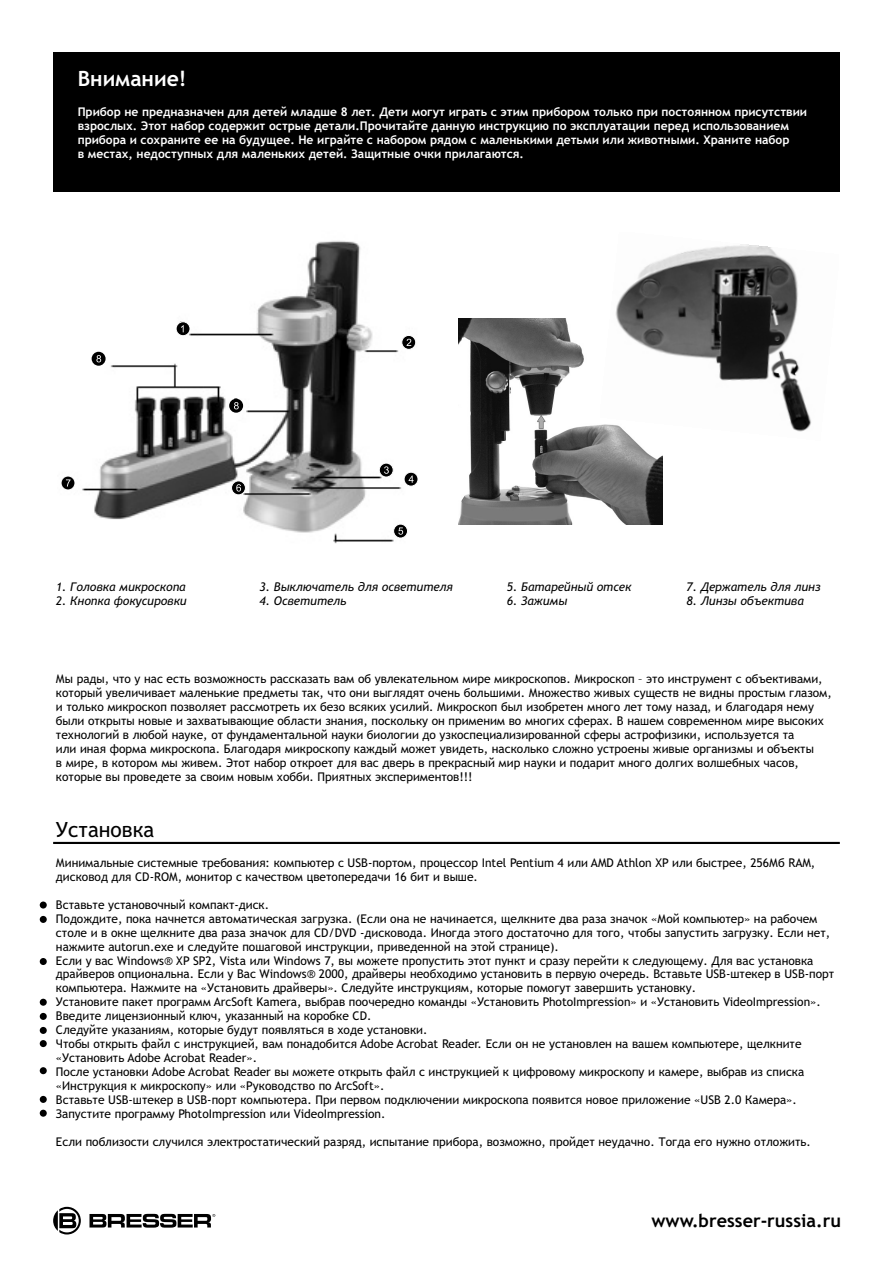
<style>
.page{position:relative;width:893px;height:1263px;background:#fff}
.page>*{position:absolute;margin:0;border:0;box-sizing:border-box;transform-origin:0 0}
.t1{font:21px "Trebuchet MS";color:#000}
.t2{font:700 21px "Trebuchet MS";color:#fff}
.t3{font:700 18px "Trebuchet MS";color:#000}
.t4{font:12px/14px "Trebuchet MS";color:#000}
.t5{font:700 12px/14px "Trebuchet MS";color:#fff}
.t6{font:italic 12px "Trebuchet MS";color:#000}
</style>
<div class="page">
<hr style="left:53px;top:842px;width:787px;height:2px;background:#000">
<div style="left:53px;top:52px;width:787px;height:140px;background:#000"></div>
<svg style="left:53px;top:1207px;width:162px;height:27px"></svg>
<div style="left:40px;top:958px;width:7px;height:7px;background:#000;border-radius:50%"></div>
<div style="left:40px;top:916px;width:7px;height:7px;background:#000;border-radius:50%"></div>
<div style="left:40px;top:1013px;width:7px;height:7px;background:#000;border-radius:50%"></div>
<div style="left:40px;top:999px;width:7px;height:7px;background:#000;border-radius:50%"></div>
<div style="left:40px;top:1027px;width:7px;height:7px;background:#000;border-radius:50%"></div>
<div style="left:40px;top:1067px;width:7px;height:7px;background:#000;border-radius:50%"></div>
<img style="left:62px;top:241px;width:356px;height:303px">
<img style="left:458px;top:318px;width:204px;height:207px">
<img style="left:600px;top:244px;width:211px;height:196px">
<div style="left:176px;top:322px;width:14px;height:14px;background:#000;border:1px solid #fff;border-radius:50%"></div>
<svg style="left:181px;top:325px;width:3px;height:7px"></svg>
<svg style="left:402px;top:335px;width:14px;height:14px"></svg>
<svg style="left:406px;top:339px;width:5px;height:7px"></svg>
<svg style="left:393px;top:524px;width:15px;height:14px"></svg>
<svg style="left:398px;top:527px;width:5px;height:8px"></svg>
<div style="left:379px;top:463px;width:14px;height:14px;background:#000;border:1px solid #fff;border-radius:50%"></div>
<svg style="left:384px;top:466px;width:5px;height:8px"></svg>
<div style="left:404px;top:472px;width:14px;height:14px;background:#000;border:1px solid #fff;border-radius:50%"></div>
<svg style="left:409px;top:476px;width:5px;height:7px"></svg>
<svg style="left:231px;top:481px;width:15px;height:14px"></svg>
<svg style="left:236px;top:484px;width:5px;height:7px"></svg>
<div style="left:61px;top:476px;width:14px;height:14px;background:#000;border:1px solid #fff;border-radius:50%"></div>
<svg style="left:66px;top:479px;width:5px;height:7px"></svg>
<div style="left:92px;top:352px;width:14px;height:14px;background:#000;border-radius:50%"></div>
<svg style="left:96px;top:355px;width:5px;height:7px"></svg>
<div style="left:229px;top:399px;width:14px;height:14px;background:#000;border-radius:50%"></div>
<svg style="left:234px;top:402px;width:5px;height:7px"></svg>
<div style="left:40px;top:901px;width:7px;height:7px;background:#000;border-radius:50%"></div>
<div style="left:40px;top:1040px;width:7px;height:7px;background:#000;border-radius:50%"></div>
<div style="left:40px;top:1096px;width:7px;height:7px;background:#000;border-radius:50%"></div>
<div style="left:40px;top:1110px;width:7px;height:7px;background:#000;border-radius:50%"></div>
<h1 class="t2" style="left:78px;top:71px;width:110px">Внимание!</h1>
<p class="t5" style="left:78px;top:106px;width:731px">Прибор не предназначен для детей младше 8 лет. Дети могут играть с этим прибором только при постоянном присутствии взрослых. Этот набор содержит острые детали.Прочитайте данную инструкцию по эксплуатации перед использованием прибора и сохраните ее на будущее. Не играйте с набором рядом с маленькими детьми или животными. Храните набор<br>в местах, недоступных для маленьких детей. Защитные очки прилагаются.</p>
<p class="t6" style="left:56px;top:582px;width:131px">1. Головка микроскопа</p>
<p class="t6" style="left:56px;top:596px;width:132px">2. Кнопка фокусировки</p>
<p class="t6" style="left:260px;top:582px;width:195px">3. Выключатель для осветителя</p>
<p class="t6" style="left:260px;top:596px;width:89px">4. Осветитель</p>
<p class="t6" style="left:507px;top:582px;width:126px">5. Батарейный отсек</p>
<p class="t6" style="left:507px;top:596px;width:62px">6. Зажимы</p>
<p class="t6" style="left:687px;top:582px;width:135px">7. Держатель для линз</p>
<p class="t6" style="left:687px;top:596px;width:119px">8. Линзы объектива</p>
<p class="t4" style="left:56px;top:673px;width:777px">Мы рады, что у нас есть возможность рассказать вам об увлекательном мире микроскопов. Микроскоп – это инструмент с объективами, который увеличивает маленькие предметы так, что они выглядят очень большими. Множество живых существ не видны простым глазом, и только микроскоп позволяет рассмотреть их безо всяких усилий. Микроскоп был изобретен много лет тому назад, и благодаря нему были открыты новые и захватывающие области знания, поскольку он применим во многих сферах. В нашем современном мире высоких технологий в любой науке, от фундаментальной науки биологии до узкоспециализированной сферы астрофизики, используется та<br>или иная форма микроскопа. Благодаря микроскопу каждый может увидеть, насколько сложно устроены живые организмы и объекты<br>в мире, в котором мы живем. Этот набор откроет для вас дверь в прекрасный мир науки и подарит много долгих волшебных часов, которые вы проведете за своим новым хобби. Приятных экспериментов!!!</p>
<h1 class="t1" style="left:56px;top:822px;width:100px">Установка</h1>
<p class="t4" style="left:56px;top:857px;width:761px">Минимальные системные требования: компьютер с USB-портом, процессор Intel Pentium 4 или AMD Athlon XP или быстрее, 256Мб RAM, дисковод для CD-ROM, монитор с качеством цветопередачи 16 бит и выше.</p>
<p class="t4" style="left:56px;top:899px;width:780px">Вставьте установочный компакт-диск.<br>Подождите, пока начнется автоматическая загрузка. (Если она не начинается, щелкните два раза значок «Мой компьютер» на рабочем столе и в окне щелкните два раза значок для CD/DVD -дисковода. Иногда этого достаточно для того, чтобы запустить загрузку. Если нет, нажмите autorun.exe и следуйте пошаговой инструкции, приведенной на этой странице).<br>Если у вас Windows® XP SP2, Vista или Windows 7, вы можете пропустить этот пункт и сразу перейти к следующему. Для вас установка драйверов опциональна. Если у Вас Windows® 2000, драйверы необходимо установить в первую очередь. Вставьте USB-штекер в USB-порт компьютера. Нажмите на «Установить драйверы». Следуйте инструкциям, которые помогут завершить установку.<br>Установите пакет программ ArcSoft Kamera, выбрав поочередно команды «Установить PhotoImpression» и «Установить VideoImpression».<br>Введите лицензионный ключ, указанный на коробке CD.<br>Следуйте указаниям, которые будут появляться в ходе установки.<br>Чтобы открыть файл с инструкцией, вам понадобится Adobe Acrobat Reader. Если он не установлен на вашем компьютере, щелкните «Установить Adobe Acrobat Reader».<br>После установки Adobe Acrobat Reader вы можете открыть файл с инструкцией к цифровому микроскопу и камере, выбрав из списка «Инструкция к микроскопу» или «Руководство по ArcSoft».<br>Вставьте USB-штекер в USB-порт компьютера. При первом подключении микроскопа появится новое приложение «USB 2.0 Камера».<br>Запустите программу PhotoImpression или VideoImpression.</p>
<p class="t4" style="left:56px;top:1135px;width:756px">Если поблизости случился электростатический разряд, испытание прибора, возможно, пройдет неудачно. Тогда его нужно отложить.</p>
<h2 class="t3" style="left:651px;top:1214px;width:191px">www.bresser-russia.ru</h2>
</div>
